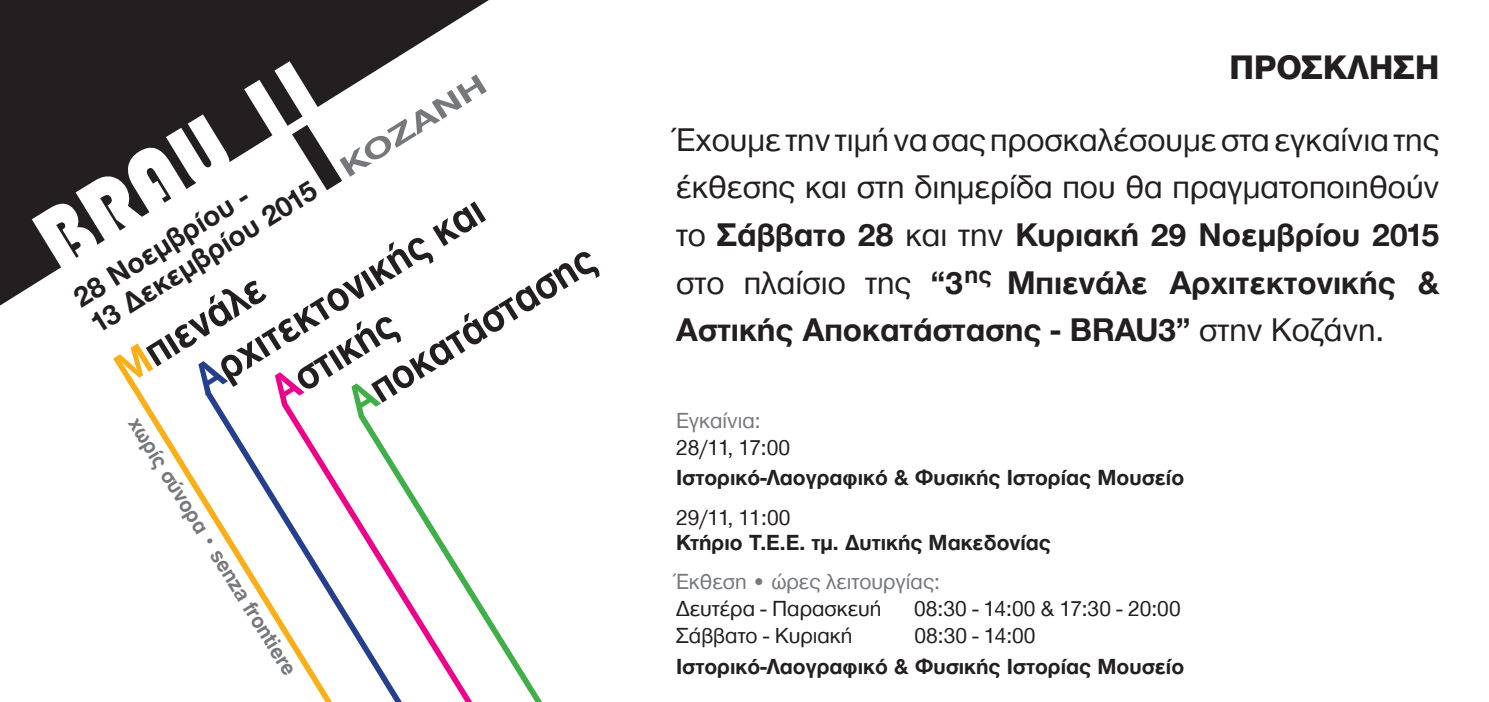
<style>
.page{position:relative;width:1489px;height:702px;background:#fff}
.page>*{position:absolute;margin:0;border:0;box-sizing:border-box;transform-origin:0 0}
.t1{font:99px "Bauhaus 93";color:#fff;scale:.91 1}
.t2{font:700 45px "CF Helvetica";color:#231f20;scale:.89 1}
.t3{font:800 35px "CF Helvetica";color:#231f20}
.t4{font:33.75px/47.5px "CF Helvetica";color:#231f20;text-align:justify}
.t5{font:700 33.75px/47.5px "CF Helvetica";color:#231f20}
.t6{font:700 30px "CF Helvetica";color:#231f20}
.t7{font:700 25px "CF Helvetica";color:#231f20}
.t8{font:700 22.5px "CF Helvetica";color:#231f20}
.t9{font:22.5px "CF Helvetica";color:#231f20}
.t10{font:22.5px "CF Helvetica";color:#76787b}
.t11{font:700 22.5px "CF Helvetica";color:#76787b;scale:.95 1}
.s1{color:#76787b}
.s2{color:#253f8e}
.s3{color:#40ae49}
.s4{color:#faaf18}
.s5{color:#ed028c}
.s6{font-weight:700}
.s7{font-weight:400}
</style>
<div class="page">
<svg style="left:0;top:0;width:489px;height:306px"></svg>
<svg style="left:126px;top:376px;width:74px;height:123px"></svg>
<svg style="left:200px;top:391px;width:342px;height:311px"></svg>
<svg style="left:292px;top:125px;width:50px;height:65px"></svg>
<p class="t1" style="left:15px;top:201px;width:347px;rotate:-31deg">BRAU II</p>
<p class="t6" style="left:84px;top:312px;width:462px;rotate:-32deg">13 Δεκεμβρίου 2015 <span class="s1">KOZANH</span></p>
<p class="t6" style="left:68px;top:286px;width:201px;rotate:-32deg">28 Νοεμβρίου -</p>
<p class="t2" style="left:185px;top:362px;width:375px;rotate:-32deg"><span class="s2">Α</span>ρχιτεκτονικής και</p>
<p class="t2" style="left:338px;top:384px;width:319px;rotate:-32deg"><span class="s3">Α</span>ποκατάστασης</p>
<p class="t2" style="left:106px;top:352px;width:189px;rotate:-32deg"><span class="s4">Μ</span>πιενάλε</p>
<p class="t2" style="left:262px;top:373px;width:158px;rotate:-32deg"><span class="s5">Α</span>στικής</p>
<p class="t11" style="left:144px;top:413px;width:316px;rotate:58deg">χωρίς σύνορα • senza frontiere</p>
<p class="t3" style="left:1229px;top:49px;width:211px">ΠΡΟΣΚΛΗΣΗ</p>
<p class="t4" style="left:676px;top:116px;width:764px">Έχουμε την τιμή να σας προσκαλέσουμε στα εγκαίνια της έκθεσης και στη διημερίδα που θα πραγματοποιηθούν το <span class="s6">Σάββατο 28</span> και την <span class="s6">Κυριακή 29 Νοεμβρίου 2015 </span>στo πλαίσιo της <span class="s6">“3</span></p>
<p class="t5" style="left:676px;top:259px;width:764px;text-indent:331px">Μπιενάλε Αρχιτεκτονικής &amp;<br>Αστικής Αποκατάστασης - BRAU3” <span class="s7">στην Κοζάνη.</span></p>
<p class="t7" style="left:964px;top:261px;width:29px">ης</p>
<p class="t10" style="left:676px;top:408px;width:86px">Εγκαίνια:</p>
<p class="t9" style="left:676px;top:435px;width:115px">28/11, 17:00</p>
<p class="t8" style="left:676px;top:465px;width:509px">Ιστορικό-Λαογραφικό &amp; Φυσικής Ιστορίας Μουσείο</p>
<p class="t9" style="left:676px;top:506px;width:116px">29/11, 11:00</p>
<p class="t8" style="left:676px;top:531px;width:376px">Κτήριο Τ.Ε.Ε. τμ. Δυτικής Μακεδονίας</p>
<p class="t10" style="left:676px;top:570px;width:265px">Έκθεση • ώρες λειτουργίας:</p>
<p class="t9" style="left:676px;top:597px;width:207px">Δευτέρα - Παρασκευή</p>
<p class="t9" style="left:914px;top:597px;width:268px">08:30 - 14:00 &amp; 17:30 - 20:00</p>
<p class="t9" style="left:676px;top:624px;width:178px">Σάββατο - Κυριακή</p>
<p class="t9" style="left:914px;top:624px;width:123px">08:30 - 14:00</p>
<p class="t8" style="left:676px;top:654px;width:509px">Ιστορικό-Λαογραφικό &amp; Φυσικής Ιστορίας Μουσείο</p>
</div>
